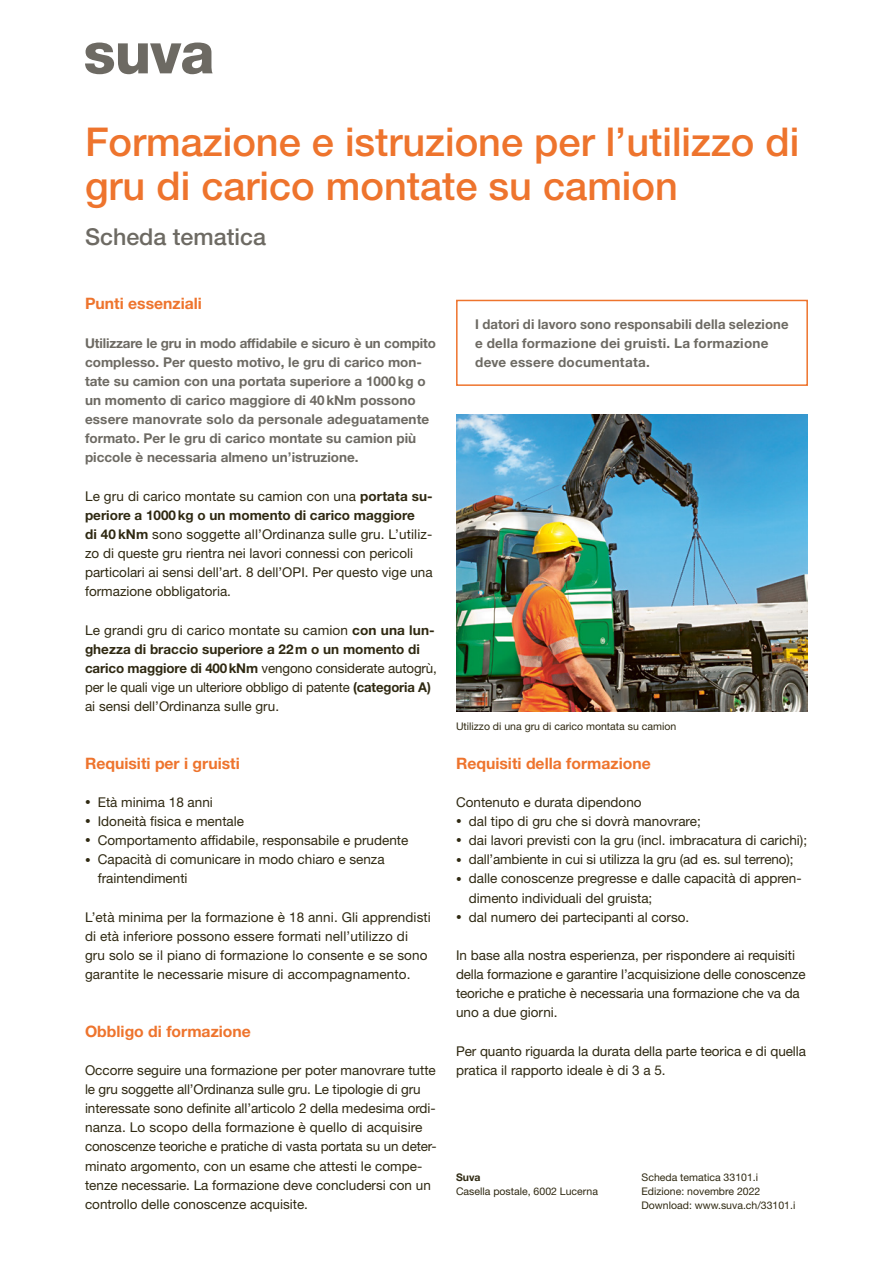
<style>
.page{position:relative;width:893px;height:1263px;background:#fff}
.page>*{position:absolute;margin:0;border:0;box-sizing:border-box;transform-origin:0 0}
.t1{font:500 39.75px/43.5px "Helvetica Neue LT Std";color:#ee742d}
.t2{font:500 23.25px "Helvetica Neue LT Std";color:#6d6a63}
.t3{font:700 15.75px "Helvetica Neue LT Std";color:#ee742d}
.t4{font:13.5px/19.2px "Helvetica Neue LT Std";color:#2f2912}
.t5{font:700 13.5px/19.2px "Helvetica Neue LT Std";color:#6d6a63}
.t6{font:10.5px/13.8px "Helvetica Neue LT Std";color:#2f2912}
.t7{font:700 10.5px "Helvetica Neue LT Std";color:#2f2912}
.s1{font-weight:700}
.s2{font-size:11.25px}
</style>
<div class="page">
<img style="left:456px;top:415px;width:352px;height:296px">
<div style="left:456px;top:300px;width:352px;height:86px;border:2px solid #ee742d"></div>
<svg style="left:85px;top:43px;width:128px;height:31px"></svg>
<h1 class="t1" style="left:85px;top:120px;width:716px">Formazione e istruzione per l’utilizzo di gru di carico montate su camion</h1>
<h2 class="t2" style="left:85px;top:223px;width:182px">Scheda tematica</h2>
<p class="t3" style="left:85px;top:294px;width:118px">Punti essenziali</p>
<p class="t5" style="left:85px;top:333px;width:352px">Utilizzare le gru in modo affidabile e sicuro è un compito complesso. Per questo motivo, le gru di carico mon&shy;tate su camion con una portata superiore a 1000kg o un momento di carico maggiore di 40kNm possono essere manovrate solo da personale adeguatamente formato. Per le gru di carico montate su camion più piccole è necessaria almeno un’istruzione.</p>
<p class="t4" style="left:85px;top:486px;width:349px">Le gru di carico montate su camion con una <span class="s1">portata su&shy;periore a 1000kg o un momento di carico maggiore<br>di 40 kNm</span> sono soggette all’Ordinanza sulle gru. L’utiliz&shy;zo di queste gru rientra nei lavori connessi con pericoli particolari ai sensi dell’art. 8 dell’OPI. Per questo vige una formazione obbligatoria.</p>
<p class="t4" style="left:85px;top:620px;width:353px">Le grandi gru di carico montate su camion <span class="s1">con una lun&shy;ghezza di braccio superiore a 22m o un momento di carico maggiore di 400kNm</span> vengono considerate autogrù, per le quali vige un ulteriore obbligo di patente <span class="s1">(categoria A) </span>ai sensi dell’Ordinanza sulle gru.</p>
<p class="t3" style="left:85px;top:753px;width:156px">Requisiti per i gruisti</p>
<p class="t4" style="left:85px;top:792px;width:129px"><span class="s2">•</span> Età minima 18 anni</p>
<p class="t4" style="left:85px;top:811px;width:161px"><span class="s2">•</span> Idoneità fisica e mentale</p>
<p class="t4" style="left:85px;top:830px;width:325px"><span class="s2">•</span> Comportamento affidabile, responsabile e prudente</p>
<p class="t4" style="left:98px;top:850px;width:288px;text-indent:-13px"><span class="s2">•</span> Capacità di comunicare in modo chiaro e senza fraintendimenti</p>
<p class="t4" style="left:85px;top:907px;width:347px">L’età minima per la formazione è 18 anni. Gli apprendisti di età inferiore possono essere formati nell’utilizzo di gru solo se il piano di formazione lo consente e se sono garantite le necessarie misure di accompagnamento.</p>
<p class="t3" style="left:85px;top:1021px;width:167px">Obbligo di formazione</p>
<p class="t4" style="left:85px;top:1060px;width:353px">Occorre seguire una formazione per poter manovrare tutte le gru soggette all’Ordinanza sulle gru. Le tipologie di gru interessate sono definite all’articolo 2 della medesima ordi‑ nanza. Lo scopo della formazione è quello di acquisire conoscenze teoriche e pratiche di vasta portata su un deter&shy;minato argomento, con un esame che attesti le compe&shy;tenze necessarie. La formazione deve concludersi con un controllo delle conoscenze acquisite.</p>
<p class="t5" style="left:475px;top:314px;width:315px">I datori di lavoro sono responsabili della selezione e della formazione dei gruisti. La formazione deve essere documentata.</p>
<p class="t6" style="left:456px;top:720px;width:222px">Utilizzo di una gru di carico montata su camion</p>
<p class="t3" style="left:456px;top:753px;width:196px">Requisiti della formazione</p>
<p class="t4" style="left:456px;top:792px;width:187px">Contenuto e durata dipendono</p>
<p class="t4" style="left:456px;top:811px;width:246px"><span class="s2">•</span> dal tipo di gru che si dovrà manovrare;</p>
<p class="t4" style="left:456px;top:830px;width:353px"><span class="s2">•</span> dai lavori previsti con la gru (incl. imbracatura di carichi);</p>
<p class="t4" style="left:456px;top:850px;width:339px"><span class="s2">•</span> dall’ambiente in cui si utilizza la gru (ad es. sul terreno);</p>
<p class="t4" style="left:469px;top:869px;width:334px;text-indent:-13px"><span class="s2">•</span> dalle conoscenze pregresse e dalle capacità di appren&shy;dimento individuali del gruista;</p>
<p class="t4" style="left:456px;top:907px;width:235px"><span class="s2">•</span> dal numero dei partecipanti al corso.</p>
<p class="t4" style="left:456px;top:945px;width:351px">In base alla nostra esperienza, per rispondere ai requisiti della formazione e garantire l’acquisizione delle conoscenze teoriche e pratiche è necessaria una formazione che va da uno a due giorni.</p>
<p class="t4" style="left:456px;top:1041px;width:352px">Per quanto riguarda la durata della parte teorica e di quella pratica il rapporto ideale è di 3 a 5.</p>
<p class="t7" style="left:456px;top:1171px;width:26px">Suva</p>
<p class="t6" style="left:456px;top:1184px;width:143px">Casella postale, 6002 Lucerna</p>
<p class="t6" style="left:642px;top:1170px;width:155px">Scheda tematica 33101.i<br>Edizione: novembre 2022<br>Download: www.suva.ch/33101.i</p>
</div>
